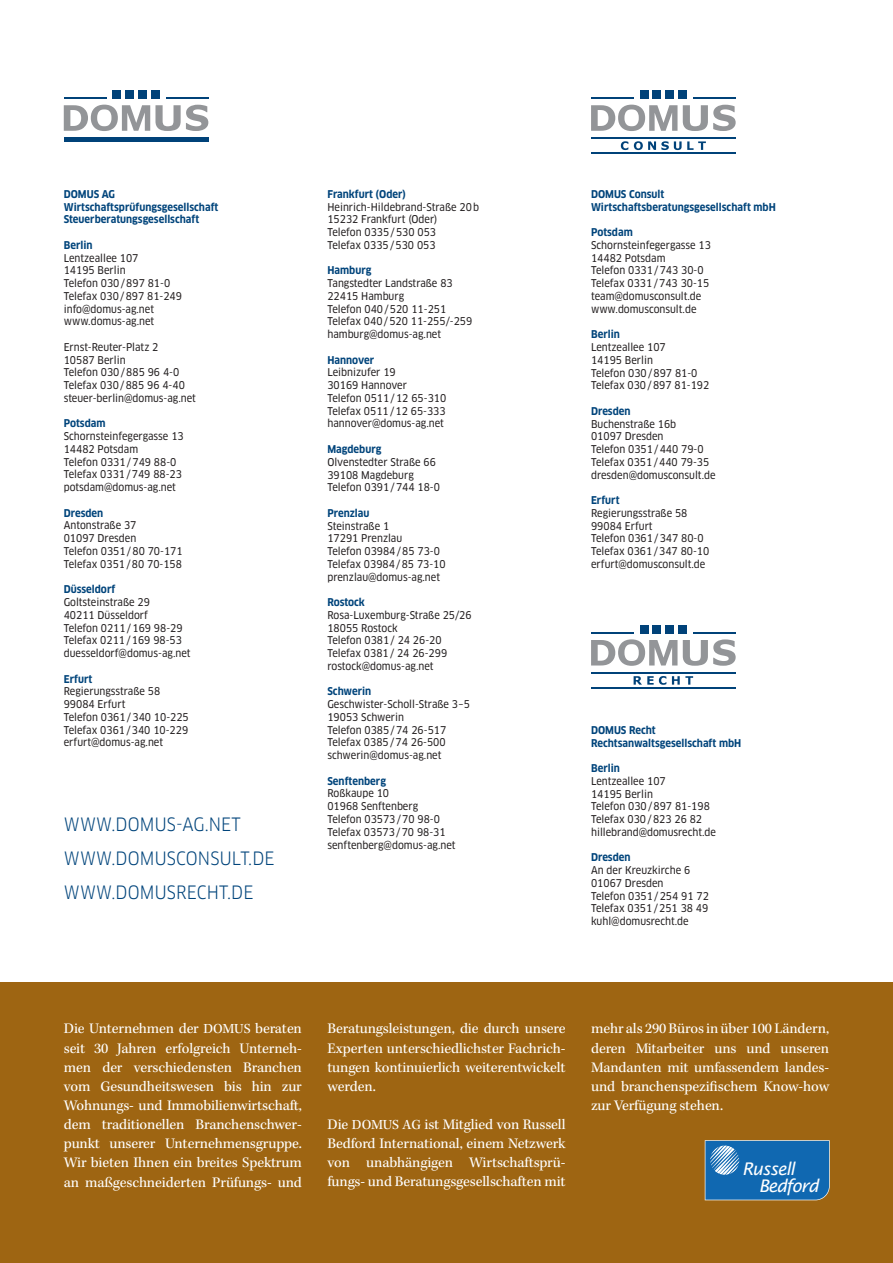
<style>
.page{position:relative;width:893px;height:1263px;background:#fff}
.page>*{position:absolute;margin:0;border:0;box-sizing:border-box;transform-origin:0 0}
.t1{font:18px "Clan Pro Narr";color:#00447b}
.t2{font:italic 17.55px/17.4px "Lucida Sans";letter-spacing:-.055em;color:#fff}
.t3{font:15px/19.2px "Kepler Std";letter-spacing:-.01em;color:#fff;text-align:justify}
.t4{font:10.5px/12.8px "Clan Pro Narr News";color:#231f20}
.t5{font:700 10.5px/12.8px "Clan Pro Narr";color:#00447b}
.s1{font-size:14.25px}
</style>
<div class="page">
<div style="left:0;top:982px;width:893px;height:281px;background:#9e6512"></div>
<div style="left:113px;top:90px;width:8px;height:9px;background:#004279"></div>
<div style="left:125px;top:90px;width:9px;height:9px;background:#004279"></div>
<div style="left:138px;top:90px;width:9px;height:9px;background:#004279"></div>
<div style="left:151px;top:90px;width:8px;height:9px;background:#004279"></div>
<hr style="left:64px;top:137px;width:144px;height:4px;background:#004279">
<hr style="left:64px;top:97px;width:42px;height:2px;background:#004279">
<hr style="left:166px;top:97px;width:42px;height:2px;background:#004279">
<svg style="left:64px;top:105px;width:144px;height:26px"></svg>
<div style="left:640px;top:90px;width:8px;height:9px;background:#004279"></div>
<div style="left:653px;top:90px;width:8px;height:9px;background:#004279"></div>
<div style="left:665px;top:90px;width:9px;height:9px;background:#004279"></div>
<div style="left:678px;top:90px;width:9px;height:9px;background:#004279"></div>
<hr style="left:591px;top:97px;width:43px;height:2px;background:#004279">
<hr style="left:693px;top:97px;width:43px;height:2px;background:#004279">
<svg style="left:683px;top:105px;width:53px;height:26px"></svg>
<svg style="left:591px;top:105px;width:86px;height:26px"></svg>
<svg style="left:621px;top:141px;width:7px;height:9px"></svg>
<svg style="left:634px;top:141px;width:72px;height:9px"></svg>
<hr style="left:591px;top:137px;width:145px;height:2px;background:#004279">
<hr style="left:591px;top:153px;width:145px;height:1px;background:#004279">
<div style="left:640px;top:625px;width:8px;height:9px;background:#004279"></div>
<div style="left:653px;top:625px;width:8px;height:9px;background:#004279"></div>
<div style="left:665px;top:625px;width:9px;height:9px;background:#004279"></div>
<div style="left:678px;top:625px;width:9px;height:9px;background:#004279"></div>
<hr style="left:591px;top:632px;width:43px;height:2px;background:#004279">
<hr style="left:693px;top:632px;width:43px;height:2px;background:#004279">
<svg style="left:683px;top:639px;width:53px;height:27px"></svg>
<svg style="left:591px;top:639px;width:86px;height:27px"></svg>
<hr style="left:591px;top:672px;width:145px;height:1px;background:#004279">
<hr style="left:591px;top:687px;width:145px;height:2px;background:#004279">
<svg style="left:634px;top:676px;width:32px;height:9px"></svg>
<svg style="left:672px;top:676px;width:21px;height:9px"></svg>
<svg style="left:705px;top:1140px;width:125px;height:60px;background:#2272b4"></svg>
<p class="t5" style="left:64px;top:188px;width:156px">DOMUS AG<br>Wirtschaftsprüfungsgesellschaft<br>Steuerberatungsgesellschaft</p>
<p class="t5" style="left:64px;top:239px;width:30px">Berlin</p>
<p class="t4" style="left:64px;top:251px;width:120px">Lentzeallee 107<br>14195 Berlin<br>Telefon 030/897 81-0<br>Telefax 030/897 81-249 info@domus-ag.net www.domus-ag.net</p>
<p class="t4" style="left:64px;top:341px;width:134px">Ernst-Reuter-Platz 2<br>10587 Berlin<br>Telefon 030/885 96 4-0<br>Telefax 030/885 96 4-40 steuer-berlin@domus-ag.net</p>
<p class="t5" style="left:64px;top:417px;width:43px">Potsdam</p>
<p class="t4" style="left:64px;top:430px;width:121px">Schornsteinfegergasse 13<br>14482 Potsdam<br>Telefon 0331/749 88-0<br>Telefax 0331/749 88-23 potsdam@domus-ag.net</p>
<p class="t5" style="left:64px;top:507px;width:41px">Dresden</p>
<p class="t4" style="left:64px;top:519px;width:120px">Antonstraße 37<br>01097 Dresden<br>Telefon 0351/80 70-171<br>Telefax 0351/80 70-158</p>
<p class="t5" style="left:64px;top:583px;width:53px">Düsseldorf</p>
<p class="t4" style="left:64px;top:596px;width:128px">Goltsteinstraße 29<br>40211 Düsseldorf<br>Telefon 0211/169 98-29<br>Telefax 0211/169 98-53 duesseldorf@domus-ag.net</p>
<p class="t5" style="left:64px;top:672px;width:30px">Erfurt</p>
<p class="t4" style="left:64px;top:685px;width:127px">Regierungsstraße 58<br>99084 Erfurt<br>Telefon 0361/340 10-225<br>Telefax 0361/340 10-229 erfurt@domus-ag.net</p>
<h1 class="t1" style="left:64px;top:813px;width:17px">WWW</h1>
<h1 class="t1" style="left:112px;top:813px;width:17px">.DOMUS</h1>
<h1 class="t1" style="left:176px;top:813px;width:44px">-AG.NET</h1>
<h1 class="t1" style="left:64px;top:848px;width:17px">WWW</h1>
<h1 class="t1" style="left:112px;top:848px;width:17px">.DOMUSCONSULT</h1>
<h1 class="t1" style="left:248px;top:848px;width:15px">.DE</h1>
<h1 class="t1" style="left:64px;top:882px;width:17px">WWW</h1>
<h1 class="t1" style="left:112px;top:882px;width:17px">.DOMUS</h1>
<h1 class="t1" style="left:176px;top:882px;width:22px">RECHT</h1>
<h1 class="t1" style="left:227px;top:882px;width:15px">.DE</h1>
<p class="t5" style="left:327px;top:188px;width:80px">Frankfurt (Oder)</p>
<p class="t4" style="left:327px;top:200px;width:153px">Heinrich-Hildebrand-Straße 20b<br>15232 Frankfurt (Oder)<br>Telefon 0335/530 053<br>Telefax 0335/530 053</p>
<p class="t5" style="left:327px;top:264px;width:46px">Hamburg</p>
<p class="t4" style="left:327px;top:277px;width:146px">Tangstedter Landstraße 83<br>22415 Hamburg<br>Telefon 040/520 11-251<br>Telefax 040/520 11-255/-259 hamburg@domus-ag.net</p>
<p class="t5" style="left:327px;top:353px;width:48px">Hannover</p>
<p class="t4" style="left:327px;top:366px;width:120px">Leibnizufer 19<br>30169 Hannover<br>Telefon 0511/12 65-310<br>Telefax 0511/12 65-333 hannover@domus-ag.net</p>
<p class="t5" style="left:327px;top:443px;width:56px">Magdeburg</p>
<p class="t4" style="left:327px;top:456px;width:114px">Olvenstedter Straße 66<br>39108 Magdeburg<br>Telefon 0391/744 18-0</p>
<p class="t5" style="left:327px;top:507px;width:44px">Prenzlau</p>
<p class="t4" style="left:327px;top:519px;width:120px">Steinstraße 1<br>17291 Prenzlau<br>Telefon 03984/85 73-0<br>Telefax 03984/85 73-10 prenzlau@domus-ag.net</p>
<p class="t5" style="left:327px;top:596px;width:39px">Rostock</p>
<p class="t4" style="left:327px;top:609px;width:146px">Rosa-Luxemburg-Straße 25/26<br>18055 Rostock<br>Telefon 0381/ 24 26-20<br>Telefax 0381/ 24 26-299 rostock@domus-ag.net</p>
<p class="t5" style="left:327px;top:685px;width:45px">Schwerin</p>
<p class="t4" style="left:327px;top:698px;width:144px">Geschwister-Scholl-Straße 3–5<br>19053 Schwerin<br>Telefon 0385/74 26-517<br>Telefax 0385/74 26-500 schwerin@domus-ag.net</p>
<p class="t5" style="left:327px;top:774px;width:60px">Senftenberg</p>
<p class="t4" style="left:327px;top:787px;width:130px">Roßkaupe 10<br>01968 Senftenberg<br>Telefon 03573/70 98-0<br>Telefax 03573/70 98-31 senftenberg@domus-ag.net</p>
<p class="t5" style="left:591px;top:188px;width:186px">DOMUS Consult<br>Wirtschaftsberatungsgesellschaft mbH</p>
<p class="t5" style="left:591px;top:226px;width:43px">Potsdam</p>
<p class="t4" style="left:591px;top:239px;width:121px">Schornsteinfegergasse 13<br>14482 Potsdam<br>Telefon 0331/743 30-0<br>Telefax 0331/743 30-15 team@domusconsult.de www.domusconsult.de</p>
<p class="t5" style="left:591px;top:328px;width:30px">Berlin</p>
<p class="t4" style="left:591px;top:341px;width:120px">Lentzeallee 107<br>14195 Berlin<br>Telefon 030/897 81-0<br>Telefax 030/897 81-192</p>
<p class="t5" style="left:591px;top:405px;width:41px">Dresden</p>
<p class="t4" style="left:591px;top:417px;width:126px">Buchenstraße 16b<br>01097 Dresden<br>Telefon 0351/440 79-0<br>Telefax 0351/440 79-35 dresden@domusconsult.de</p>
<p class="t5" style="left:591px;top:494px;width:30px">Erfurt</p>
<p class="t4" style="left:591px;top:507px;width:120px">Regierungsstraße 58<br>99084 Erfurt<br>Telefon 0361/347 80-0<br>Telefax 0361/347 80-10 erfurt@domusconsult.de</p>
<p class="t5" style="left:591px;top:724px;width:152px">DOMUS Recht<br>Rechtsanwaltsgesellschaft mbH</p>
<p class="t5" style="left:591px;top:762px;width:30px">Berlin</p>
<p class="t4" style="left:591px;top:775px;width:126px">Lentzeallee 107<br>14195 Berlin<br>Telefon 030/897 81-198<br>Telefax 030/823 26 82 hillebrand@domusrecht.de</p>
<p class="t5" style="left:591px;top:851px;width:41px">Dresden</p>
<p class="t4" style="left:591px;top:864px;width:119px">An der Kreuzkirche 6<br>01067 Dresden<br>Telefon 0351/254 91 72<br>Telefax 0351/251 38 49 kuhl@domusrecht.de</p>
<p class="t3" style="left:64px;top:1020px;width:240px">Die Unternehmen der <span class="s1">DOMUS</span> beraten seit 30 Jahren erfolgreich Unterneh&shy;men der verschiedensten Branchen vom Gesundheitswesen bis hin zur Wohnungs- und Immobilienwirtschaft, dem traditionellen Branchenschwer&shy;punkt unserer Unternehmensgruppe.<br>Wir bieten Ihnen ein breites Spektrum an maßgeschneiderten Prüfungs- und</p>
<h3 class="t3" style="left:327px;top:1020px;width:240px">Beratungsleistungen, die durch unsere Experten unterschiedlichster Fachrich&shy;tungen kontinuierlich weiterentwickelt werden.</h3>
<h3 class="t3" style="left:327px;top:1115px;width:240px">Die <span class="s1">DOMUS AG</span> ist Mitglied von Russell Bedford International, einem Netzwerk von unabhängigen Wirtschaftsprü&shy;fungs- und Beratungsgesellschaften mit</h3>
<h3 class="t3" style="left:591px;top:1020px;width:240px">mehr als 290 Büros in über 100 Ländern, deren Mitarbeiter uns und unseren Mandanten mit umfassendem landes&shy;und branchenspezifischem Know-how zur Verfügung stehen.</h3>
<h2 class="t2" style="left:759px;top:1160px;width:62px;text-indent:-17px">Russell<br>Bedford</h2>
</div>
